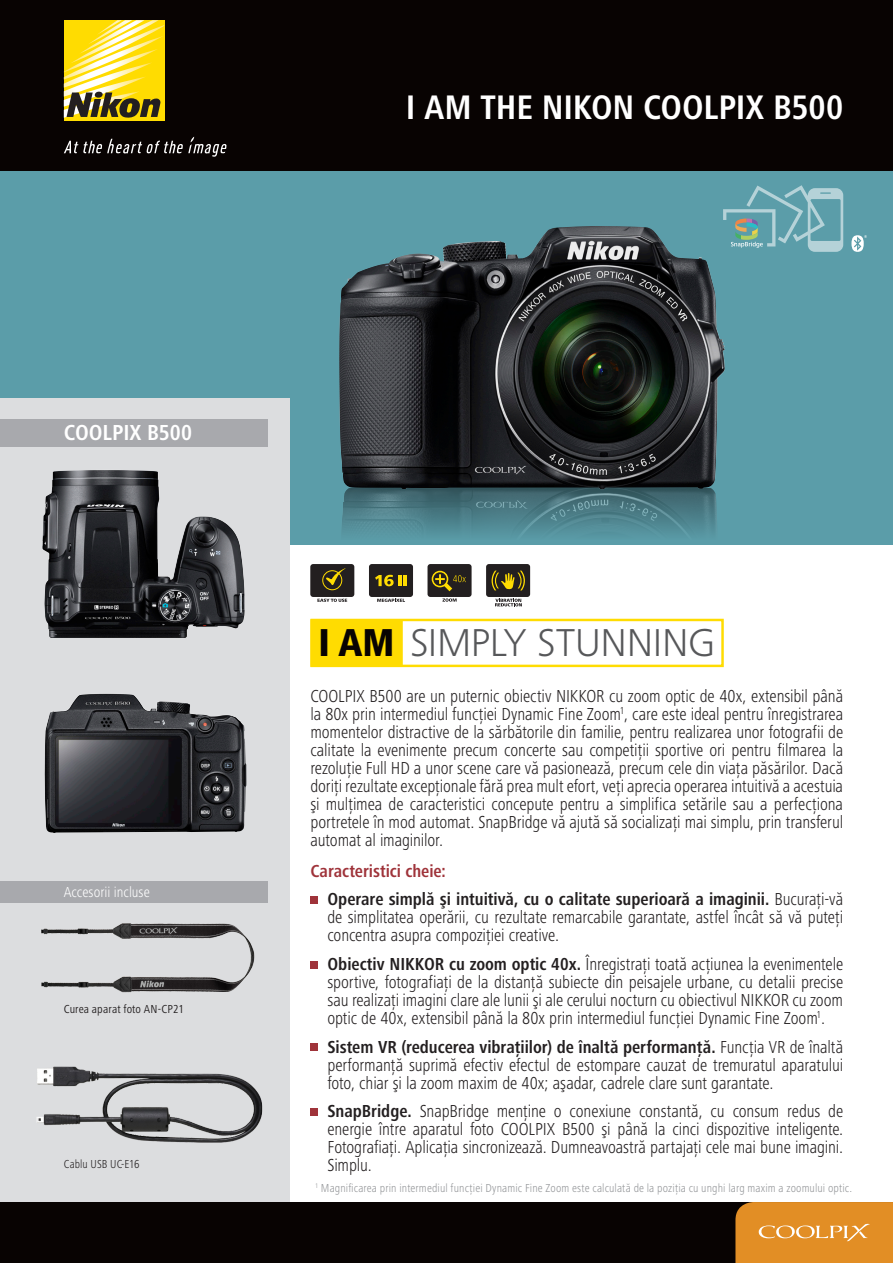
<style>
.page{position:relative;width:893px;height:1263px;background:#fff}
.page>*{position:absolute;margin:0;border:0;box-sizing:border-box;transform-origin:0 0}
.t1{font:300 40.35px "Frutiger Next LTW1 G";letter-spacing:-.01em;color:#57585a}
.t2{font:700 condensed 35.25px "Frutiger Next LTW1 G";letter-spacing:-.005em;color:#fff}
.t3{font:700 condensed 22.5px "Frutiger Next LTW1 G";color:#fff}
.COPY{font:300 condensed 18px/18px "Frutiger Next LTW1 G";letter-spacing:-.01em;color:#231f20;text-align:justify}
.COPY-2{font:700 condensed 18px "Frutiger Next LTW1 G";letter-spacing:-.005em;color:#9f333a}
.t4{font:300 condensed 15px "Frutiger Next LTW1 G";color:#fff}
.SPECIFICATIONS_left{font:300 condensed 12px "Frutiger Next LTW1 G";letter-spacing:.01em;color:#939598}
.t5{font:condensed 12px "Frutiger Next LTW1 G";letter-spacing:.01em;color:#231f20}
.SPECIFICATIONS_right{font:300 condensed 12px "Frutiger Next LTW1 G";letter-spacing:.005em;color:#231f20}
.s1{font-weight:800;font-stretch:condensed;color:#080302}
.s2{font-weight:700}
</style>
<div class="page">
<div style="left:0;top:170px;width:893px;height:374px;background:#5b9da9"></div>
<div style="left:0;top:398px;width:289px;height:804px;background:#dcdddf"></div>
<div style="left:0;top:0;width:893px;height:170px;background:#080302"></div>
<div style="left:0;top:1202px;width:893px;height:61px;background:#080302"></div>
<svg style="left:735px;top:1202px;width:158px;height:61px;background:#e0902c"></svg>
<div style="left:64px;top:20px;width:100px;height:101px;background:#ffdc01"></div>
<svg style="left:64px;top:20px;width:100px;height:98px"></svg>
<svg style="left:64px;top:137px;width:162px;height:20px"></svg>
<div style="left:310px;top:564px;width:44px;height:33px;background:#231f20;border-radius:3px"></div>
<div style="left:322px;top:570px;width:20px;height:20px;border:1px solid #ffdc01;border-radius:50%"></div>
<svg style="left:326px;top:568px;width:19px;height:17px"></svg>
<svg style="left:317px;top:599px;width:30px;height:3px"></svg>
<div style="left:369px;top:564px;width:44px;height:33px;background:#231f20;border-radius:3px"></div>
<svg style="left:375px;top:575px;width:32px;height:11px"></svg>
<svg style="left:377px;top:599px;width:28px;height:3px"></svg>
<div style="left:427px;top:564px;width:45px;height:33px;background:#231f20;border-radius:3px"></div>
<svg style="left:442px;top:598px;width:15px;height:4px"></svg>
<svg style="left:432px;top:571px;width:34px;height:20px"></svg>
<div style="left:486px;top:564px;width:44px;height:33px;background:#231f20;border-radius:3px"></div>
<svg style="left:492px;top:571px;width:33px;height:19px"></svg>
<svg style="left:495px;top:599px;width:27px;height:7px"></svg>
<div style="left:310px;top:896px;width:8px;height:8px;background:#9f333a"></div>
<div style="left:310px;top:961px;width:8px;height:7px;background:#9f333a"></div>
<div style="left:310px;top:1044px;width:8px;height:7px;background:#9f333a"></div>
<div style="left:310px;top:1108px;width:8px;height:8px;background:#9f333a"></div>
<div style="left:0;top:420px;width:268px;height:27px;background:#a8a9ad"></div>
<div style="left:0;top:881px;width:268px;height:21px;background:#a8a9ad"></div>
<img style="left:45px;top:694px;width:201px;height:139px">
<img style="left:42px;top:470px;width:203px;height:168px">
<img style="left:36px;top:1066px;width:227px;height:77px">
<svg style="left:851px;top:235px;width:16px;height:17px"></svg>
<svg style="left:723px;top:185px;width:120px;height:67px"></svg>
<img style="left:342px;top:489px;width:375px;height:45px">
<img style="left:339px;top:226px;width:378px;height:263px">
<img style="left:41px;top:923px;width:214px;height:70px">
<div style="left:310px;top:619px;width:414px;height:48px;border:2px solid #ffdc01"></div>
<div style="left:310px;top:619px;width:93px;height:48px;background:#ffdc01;border:1px solid #ffdc01"></div>
<p class="t2" style="left:406px;top:87px;width:439px">I AM THE NIKON COOLPIX B500</p>
<p class="t3" style="left:64px;top:420px;width:130px">COOLPIX B500</p>
<p class="t4" style="left:64px;top:883px;width:88px">Accesorii incluse</p>
<p class="t5" style="left:64px;top:1002px;width:122px">Curea aparat foto AN-CP21</p>
<p class="SPECIFICATIONS_right" style="left:64px;top:1157px;width:77px">Cablu USB UC-E16</p>
<p class="t1" style="left:318px;top:620px;width:398px"><span class="s1">I AM</span> SIMPLY STUNNING</p>
<p class="COPY" style="left:310px;top:687px;width:534px">COOLPIX B500 are un puternic obiectiv NIKKOR cu zoom optic de 40x, extensibil până la 80x prin intermediul funcţiei Dynamic Fine Zoom<sup>1</sup>, care este ideal pentru înregistrarea momentelor distractive de la sărbătorile din familie, pentru realizarea unor fotografii de calitate la evenimente precum concerte sau competiţii sportive ori pentru filmarea la rezoluţie Full HD a unor scene care vă pasionează, precum cele din viaţa păsărilor. Dacă doriţi rezultate excepţionale fără prea mult efort, veţi aprecia operarea intuitivă a acestuia şi mulţimea de caracteristici concepute pentru a simplifica setările sau a perfecţiona portretele în mod automat. SnapBridge vă ajută să socializaţi mai simplu, prin transferul automat al imaginilor.</p>
<p class="COPY-2" style="left:310px;top:860px;width:137px">Caracteristici cheie:</p>
<p class="COPY" style="left:327px;top:890px;width:517px"><span class="s2">Operare simplă şi intuitivă, cu o calitate superioară a imaginii.</span> Bucuraţi-vă de simplitatea operării, cu rezultate remarcabile garantate, astfel încât să vă puteţi concentra asupra compoziţiei creative.</p>
<p class="COPY" style="left:327px;top:955px;width:517px"><span class="s2">Obiectiv NIKKOR cu zoom optic 40x.</span> Înregistraţi toată acţiunea la evenimentele sportive, fotografiaţi de la distanţă subiecte din peisajele urbane, cu detalii precise sau realizaţi imagini clare ale lunii şi ale cerului nocturn cu obiectivul NIKKOR cu zoom optic de 40x, extensibil până la 80x prin intermediul funcţiei Dynamic Fine Zoom<sup>1</sup>.</p>
<p class="COPY" style="left:327px;top:1037px;width:517px"><span class="s2">Sistem VR (reducerea vibraţiilor) de înaltă performanţă.</span> Funcţia VR de înaltă performanţă suprimă efectiv efectul de estompare cauzat de tremuratul aparatului foto, chiar şi la zoom maxim de 40x; aşadar, cadrele clare sunt garantate.</p>
<p class="COPY" style="left:327px;top:1102px;width:517px"><span class="s2">SnapBridge.</span> SnapBridge menţine o conexiune constantă, cu consum redus de energie între aparatul foto COOLPIX B500 şi până la cinci dispozitive inteligente.<br>Fotografiaţi. Aplicaţia sincronizează. Dumneavoastră partajaţi cele mai bune imagini.<br>Simplu.</p>
<p class="SPECIFICATIONS_left" style="left:315px;top:1181px;width:539px"><sup>1</sup> Magnificarea prin intermediul funcţiei Dynamic Fine Zoom este calculată de la poziţia cu unghi larg maxim a zoomului optic.</p>
</div>
